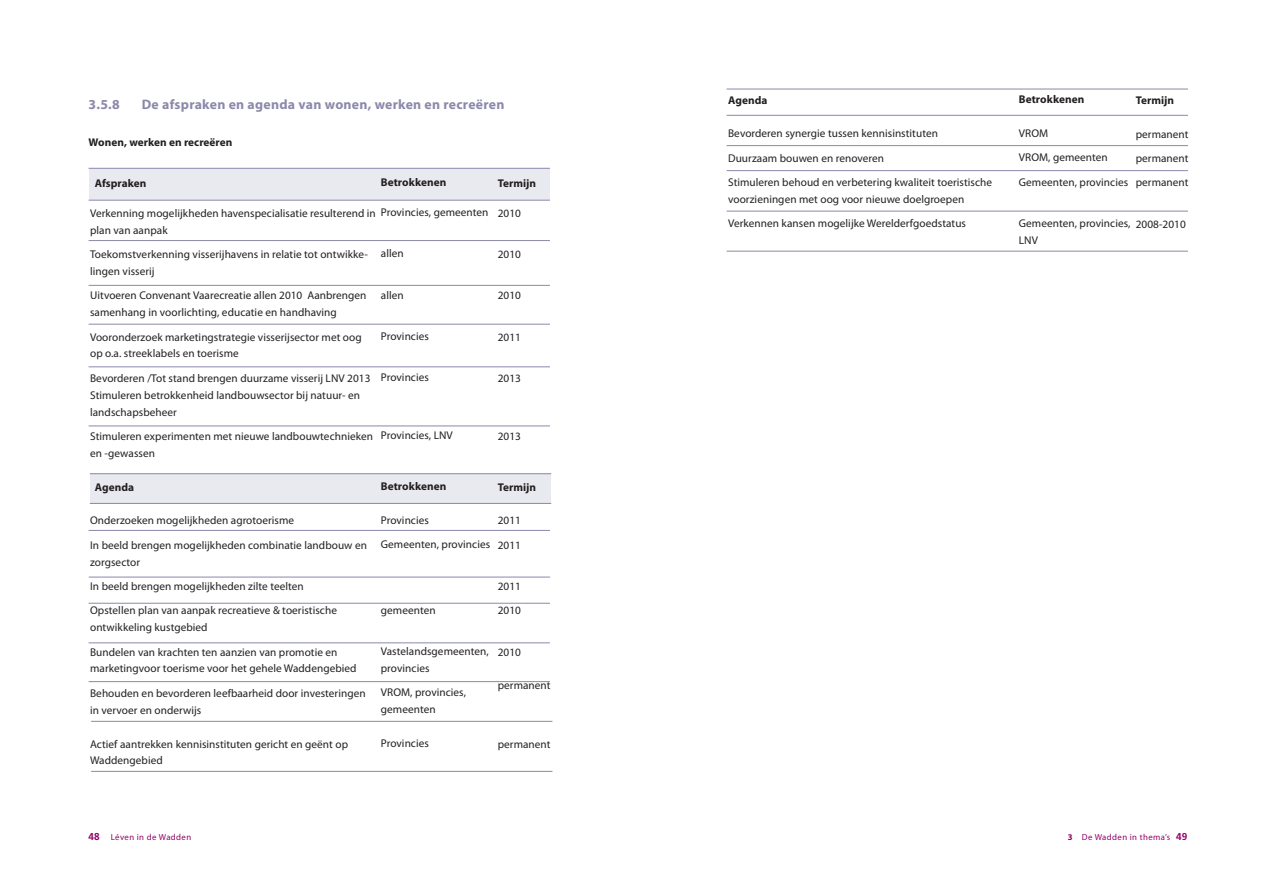
<style>
.page{position:relative;width:1276px;height:886px;background:#fff}
.page>*{position:absolute;margin:0;border:0;box-sizing:border-box;transform-origin:0 0}
.t1{font:700 13.75px "Myriad Pro";letter-spacing:.02em;color:#8b89aa}
.t2{font:11.25px/24.4px "Myriad Pro";letter-spacing:.005em;color:#231f20}
.t3{font:700 11.25px "Myriad Pro";letter-spacing:.005em;color:#231f20}
.t4{font:8.75px "Myriad Pro";letter-spacing:.045em;color:#950169}
.s1{font-family:"Frutiger LT Std";font-weight:700;font-size:10px}
.s2{font-weight:700}
</style>
<div class="page">
<div style="left:89px;top:168px;width:460px;height:32px;background:#e9e9f0"></div>
<div style="left:90px;top:473px;width:460px;height:30px;background:#e9e9f0"></div>
<hr style="left:90px;top:503px;width:461px;height:1px;background:#8b89aa">
<hr style="left:90px;top:473px;width:461px;height:1px;background:#8b89aa">
<hr style="left:89px;top:168px;width:461px;height:1px;background:#8b89aa">
<hr style="left:89px;top:200px;width:461px;height:1px;background:#8b89aa">
<hr style="left:89px;top:240px;width:461px;height:1px;background:#8b89aa">
<hr style="left:89px;top:285px;width:461px;height:1px;background:#8b89aa">
<hr style="left:89px;top:324px;width:461px;height:1px;background:#8b89aa">
<hr style="left:89px;top:367px;width:461px;height:1px;background:#8b89aa">
<hr style="left:89px;top:426px;width:461px;height:1px;background:#8b89aa">
<hr style="left:89px;top:530px;width:461px;height:1px;background:#8b89aa">
<hr style="left:89px;top:577px;width:461px;height:1px;background:#8b89aa">
<hr style="left:89px;top:603px;width:461px;height:1px;background:#8b89aa">
<hr style="left:89px;top:643px;width:461px;height:1px;background:#8b89aa">
<hr style="left:89px;top:681px;width:461px;height:1px;background:#8b89aa">
<hr style="left:91px;top:721px;width:461px;height:1px;background:#8b89aa">
<hr style="left:91px;top:771px;width:461px;height:1px;background:#8b89aa">
<hr style="left:726px;top:89px;width:462px;height:1px;background:#8b89aa">
<hr style="left:726px;top:115px;width:462px;height:1px;background:#8b89aa">
<hr style="left:726px;top:145px;width:462px;height:1px;background:#8b89aa">
<hr style="left:726px;top:170px;width:462px;height:1px;background:#8b89aa">
<hr style="left:726px;top:211px;width:462px;height:1px;background:#8b89aa">
<hr style="left:726px;top:251px;width:462px;height:1px;background:#8b89aa">
<p class="t1" style="left:89px;top:99px;width:33px">3.5.8</p>
<p class="t1" style="left:142px;top:99px;width:364px">De afspraken en agenda van wonen, werken en recreëren</p>
<p class="t3" style="left:89px;top:138px;width:145px">Wonen, werken en recreëren</p>
<p class="t3" style="left:381px;top:178px;width:67px">Betrokkenen</p>
<p class="t2" style="left:381px;top:201px;width:109px">Provincies, gemeenten</p>
<p class="t2" style="left:381px;top:242px;width:24px">allen</p>
<p class="t2" style="left:381px;top:283px;width:24px">allen</p>
<p class="t2" style="left:381px;top:325px;width:50px">Provincies</p>
<p class="t2" style="left:381px;top:366px;width:50px">Provincies</p>
<p class="t3" style="left:95px;top:179px;width:53px">Afspraken</p>
<p class="t2" style="left:90px;top:205px;width:287px;line-height:16.9px">Verkenning mogelijkheden havenspecialisatie resulterend in plan van aanpak</p>
<p class="t2" style="left:90px;top:247px;width:279px;line-height:16.9px">Toekomstverkenning visserijhavens in relatie tot ontwikke&shy;lingen visserij</p>
<p class="t2" style="left:90px;top:288px;width:278px;line-height:16.9px">Uitvoeren Convenant Vaarecreatie allen 2010 Aanbrengen samenhang in voorlichting, educatie en handhaving</p>
<p class="t2" style="left:90px;top:329px;width:273px;line-height:16.9px">Vooronderzoek marketingstrategie visserijsector met oog op o.a. streeklabels en toerisme</p>
<p class="t2" style="left:90px;top:370px;width:282px;line-height:16.9px">Bevorderen /Tot stand brengen duurzame visserij LNV 2013<br>Stimuleren betrokkenheid landbouwsector bij natuur- en landschapsbeheer</p>
<p class="t2" style="left:90px;top:429px;width:284px;line-height:16.9px">Stimuleren experimenten met nieuwe landbouwtechnieken en -gewassen</p>
<p class="t3" style="left:95px;top:482px;width:41px">Agenda</p>
<p class="t2" style="left:90px;top:509px;width:278px">Onderzoeken mogelijkheden agrotoerisme<br>In beeld brengen mogelijkheden combinatie landbouw en</p>
<p class="t2" style="left:90px;top:550px;width:248px">zorgsector<br>In beeld brengen mogelijkheden zilte teelten<br>Opstellen plan van aanpak recreatieve &amp; toeristische</p>
<p class="t2" style="left:90px;top:616px;width:249px">ontwikkeling kustgebied<br>Bundelen van krachten ten aanzien van promotie en</p>
<p class="t2" style="left:90px;top:657px;width:277px">marketingvoor toerisme voor het gehele Waddengebied<br>Behouden en bevorderen leefbaarheid door investeringen</p>
<p class="t2" style="left:90px;top:699px;width:113px">in vervoer en onderwijs</p>
<p class="t2" style="left:90px;top:736px;width:259px;line-height:16.9px">Actief aantrekken kennisinstituten gericht en geënt op<br>Waddengebied</p>
<p class="t2" style="left:381px;top:424px;width:73px">Provincies, LNV</p>
<p class="t3" style="left:381px;top:482px;width:67px">Betrokkenen</p>
<p class="t2" style="left:381px;top:509px;width:111px">Provincies<br>Gemeenten, provincies</p>
<p class="t2" style="left:381px;top:599px;width:56px">gemeenten</p>
<p class="t2" style="left:381px;top:644px;width:109px;line-height:16.9px">Vastelands gemeenten, provincies</p>
<p class="t2" style="left:381px;top:685px;width:87px;line-height:16.9px">VROM, provincies, gemeenten</p>
<p class="t2" style="left:381px;top:732px;width:50px">Provincies</p>
<p class="t3" style="left:498px;top:179px;width:40px">Termijn</p>
<p class="t2" style="left:498px;top:202px;width:25px">2010</p>
<p class="t2" style="left:498px;top:243px;width:25px">2010</p>
<p class="t2" style="left:498px;top:284px;width:25px">2010</p>
<p class="t2" style="left:498px;top:325px;width:25px">2011</p>
<p class="t2" style="left:498px;top:367px;width:25px">2013</p>
<p class="t2" style="left:498px;top:425px;width:25px">2013</p>
<p class="t3" style="left:498px;top:483px;width:40px">Termijn</p>
<p class="t2" style="left:498px;top:509px;width:25px">2011<br>2011</p>
<p class="t2" style="left:498px;top:575px;width:25px">2011<br>2010</p>
<p class="t2" style="left:498px;top:641px;width:25px">2010</p>
<p class="t2" style="left:498px;top:674px;width:54px">permanent</p>
<p class="t2" style="left:498px;top:732px;width:54px">permanent</p>
<p class="t4" style="left:89px;top:834px;width:104px"><span class="s1">48</span> Léven in de Wadden</p>
<p class="t3" style="left:728px;top:96px;width:41px">Agenda</p>
<p class="t2" style="left:728px;top:122px;width:265px">Bevorderen synergie tussen kennisinstituten<br>Duurzaam bouwen en renoveren<br>Stimuleren behoud en verbetering kwaliteit toeristische</p>
<p class="t2" style="left:728px;top:188px;width:239px">voorzieningen met oog voor nieuwe doelgroepen<br>Verkennen kansen mogelijke Werelderfgoedstatus</p>
<p class="t3" style="left:1019px;top:95px;width:67px">Betrokkenen</p>
<p class="t2" style="left:1019px;top:122px;width:111px">VROM<br>VROM, gemeenten<br>Gemeenten, provincies</p>
<p class="t2" style="left:1019px;top:215px;width:113px;line-height:16.9px">Gemeenten, provincies,<br>LNV</p>
<p class="t3" style="left:1135px;top:96px;width:40px">Termijn</p>
<p class="t2" style="left:1135px;top:122px;width:54px;text-align:justify">permanent permanent permanent</p>
<p class="t2" style="left:1135px;top:212px;width:52px">2008-2010</p>
<p class="t4" style="left:1068px;top:834px;width:121px"><span class="s2">3</span> De Wadden in thema’s <span class="s1">49</span></p>
</div>
